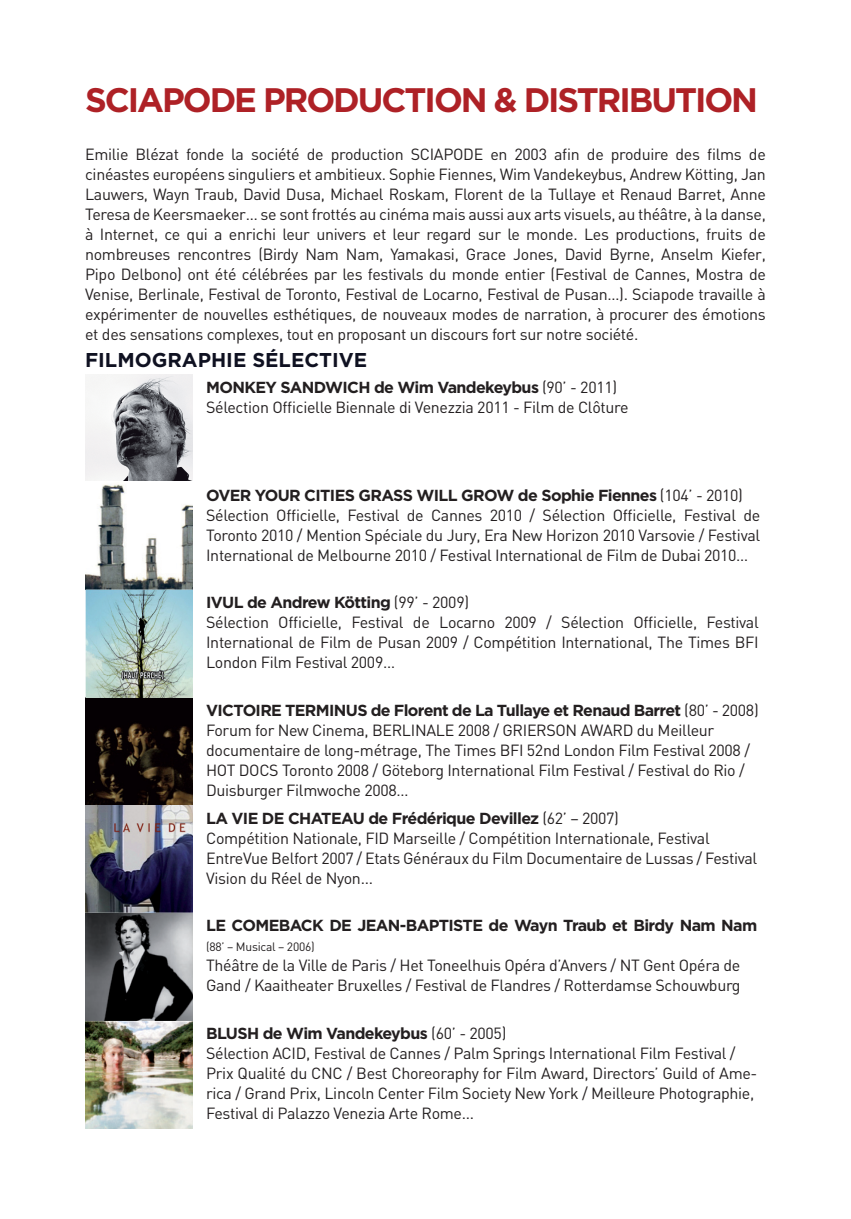
<style>
.page{position:relative;width:851px;height:1219px;background:#fff}
.page>*{position:absolute;margin:0;border:0;box-sizing:border-box;transform-origin:0 0}
.t1{font:700 34px "Gotham";letter-spacing:-.06em;color:#ae2126}
.t2{font:700 20px "Gotham";color:#0f1121}
.t3{font:16px/20px "DIN";letter-spacing:-.02em;color:#231f20}
.t4{font:700 16px "Gotham";letter-spacing:-.04em;color:#231f20}
.t5{font:12px "DIN";letter-spacing:-.02em;color:#231f20}
.s1{font-family:"DIN";font-weight:400}
</style>
<div class="page">
<img style="left:85px;top:374px;width:108px;height:754px">
<h1 class="t1" style="left:85px;top:78px;width:674px">SCIAPODE PRODUCTION &amp; DISTRIBUTION</h1>
<p class="t3" style="left:85px;top:144px;width:682px;text-align:justify">Emilie Blézat fonde la société de production SCIAPODE en 2003 afin de produire des films de cinéastes européens singuliers et ambitieux. Sophie Fiennes, Wim Vandekeybus, Andrew Kötting, Jan Lauwers, Wayn Traub, David Dusa, Michael Roskam, Florent de la Tullaye et Renaud Barret, Anne Teresa de Keersmaeker… se sont frottés au cinéma mais aussi aux arts visuels, au théâtre, à la danse, à Internet, ce qui a enrichi leur univers et leur regard sur le monde. Les productions, fruits de nombreuses rencontres (Birdy Nam Nam, Yamakasi, Grace Jones, David Byrne, Anselm Kiefer, Pipo Delbono) ont été célébrées par les festivals du monde entier (Festival de Cannes, Mostra de Venise, Berlinale, Festival de Toronto, Festival de Locarno, Festival de Pusan…). Sciapode travaille à expérimenter de nouvelles esthétiques, de nouveaux modes de narration, à procurer des émotions et des sensations complexes, tout en proposant un discours fort sur notre société.</p>
<p class="t2" style="left:85px;top:347px;width:284px">FILMOGRAPHIE SÉLECTIVE</p>
<p class="t4" style="left:206px;top:377px;width:412px">MONKEY SANDWICH de Wim Vandekeybus <span class="s1">(90’ - 2011)</span></p>
<p class="t3" style="left:206px;top:397px;width:424px">Sélection Officielle Biennale di Venezzia 2011 - Film de Clôture</p>
<p class="t4" style="left:206px;top:484px;width:538px">OVER YOUR CITIES GRASS WILL GROW de Sophie Fiennes <span class="s1">(104’ - 2010)</span></p>
<p class="t3" style="left:206px;top:505px;width:555px;text-align:justify">Sélection Officielle, Festival de Cannes 2010 / Sélection Officielle, Festival de Toronto 2010 / Mention Spéciale du Jury, Era New Horizon 2010 Varsovie / Festival International de Melbourne 2010 / Festival International de Film de Dubai 2010…</p>
<p class="t4" style="left:206px;top:592px;width:264px">IVUL de Andrew Kötting <span class="s1">(99’ - 2009)</span></p>
<p class="t3" style="left:206px;top:612px;width:554px;text-align:justify">Sélection Officielle, Festival de Locarno 2009 / Sélection Officielle, Festival International de Film de Pusan 2009 / Compétition International, The Times BFI London Film Festival 2009…</p>
<p class="t4" style="left:206px;top:700px;width:554px">VICTOIRE TERMINUS de Florent de La Tullaye et Renaud Barret <span class="s1">(80’ - 2008)</span></p>
<p class="t3" style="left:206px;top:720px;width:545px">Forum for New Cinema, BERLINALE 2008 / GRIERSON AWARD du Meilleur documentaire de long-métrage, The Times BFI 52nd London Film Festival 2008 / HOT DOCS Toronto 2008 / Göteborg International Film Festival / Festival do Rio / Duisburger Filmwoche 2008…</p>
<p class="t4" style="left:206px;top:807px;width:414px">LA VIE DE CHATEAU de Frédérique Devillez <span class="s1">(62’ – 2007)</span></p>
<p class="t3" style="left:206px;top:828px;width:552px">Compétition Nationale, FID Marseille / Compétition Internationale, Festival<br>EntreVue Belfort 2007 / Etats Généraux du Film Documentaire de Lussas / Festival<br>Vision du Réel de Nyon...</p>
<p class="t4" style="left:206px;top:915px;width:552px">LE COMEBACK DE JEAN-BAPTISTE de Wayn Traub et Birdy Nam Nam</p>
<p class="t5" style="left:206px;top:939px;width:110px">(88’ – Musical – 2006)</p>
<p class="t3" style="left:206px;top:955px;width:536px">Théâtre de la Ville de Paris / Het Toneelhuis Opéra d’Anvers / NT Gent Opéra de<br>Gand / Kaaitheater Bruxelles / Festival de Flandres / Rotterdamse Schouwburg</p>
<p class="t4" style="left:206px;top:1023px;width:302px">BLUSH de Wim Vandekeybus <span class="s1">(60’ - 2005)</span></p>
<p class="t3" style="left:206px;top:1043px;width:552px">Sélection ACID, Festival de Cannes / Palm Springs International Film Festival / Prix Qualité du CNC / Best Choreoraphy for Film Award, Directors’ Guild of Ame&shy;rica / Grand Prix, Lincoln Center Film Society New York / Meilleure Photographie, Festival di Palazzo Venezia Arte Rome...</p>
</div>
